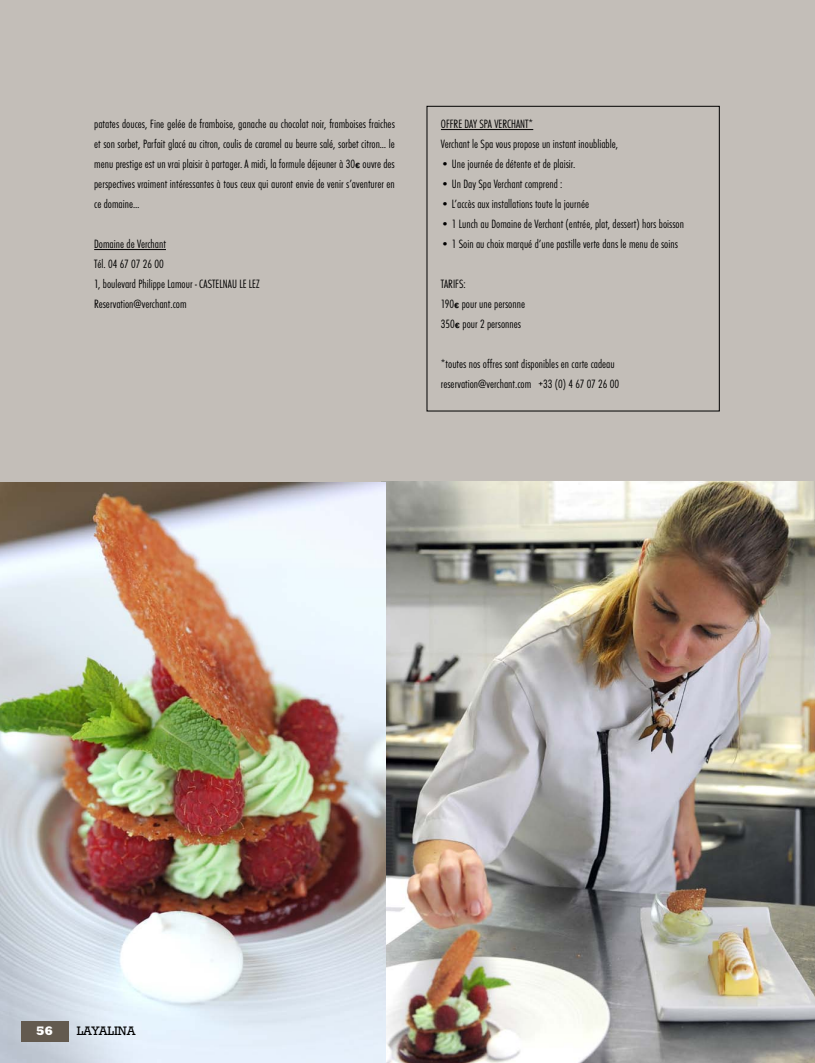
<style>
.page{position:relative;width:815px;height:1063px;background:#c3beb8}
.page>*{position:absolute;margin:0;border:0;box-sizing:border-box;transform-origin:0 0}
.t1{font:300 condensed 12.5px/20px "Futura T";color:#000}
.t2{font:12.5px "Rockwell";color:#000}
.t3{font:800 12.5px "Rockwell";color:#fff}
.s1{font-family:"Win Soft Pro";font-weight:500;font-stretch:normal}
</style>
<div class="page">
<img style="left:386px;top:482px;width:429px;height:581px">
<img style="left:0;top:482px;width:386px;height:581px">
<div style="left:21px;top:1022px;width:48px;height:20px;background:#635a4f"></div>
<hr style="left:94px;top:249px;width:72px;height:1px;background:#000">
<hr style="left:441px;top:129px;width:92px;height:1px;background:#000">
<div style="left:427px;top:106px;width:293px;height:305px;border:1px solid #000"></div>
<p class="t1" style="left:94px;top:114px;width:302px;text-align:justify">patates douces, Fine gelée de framboise, ganache au chocolat noir, framboises fraiches et son sorbet, Parfait glacé au citron, coulis de caramel au beurre salé, sorbet citron… le menu prestige est un vrai plaisir à partager. A midi, la formule déjeuner à 30<span class="s1">€</span> ouvre des perspectives vraiment intéressantes à tous ceux qui auront envie de venir s’aventurer en ce domaine…</p>
<p class="t1" style="left:94px;top:234px;width:167px">Domaine de Verchant<br>Tél. 04 67 07 26 00<br>1, boulevard Philippe Lamour - Castelnau le Lez<br>Reservation@verchant.com</p>
<p class="t1" style="left:441px;top:114px;width:179px">off re day spa verchant*<br>Verchant le Spa vous propose un instant inoubliable,</p>
<p class="t1" style="left:441px;top:154px;width:136px">• Une journée de détente et de plaisir.</p>
<p class="t1" style="left:441px;top:174px;width:123px">• Un Day Spa Verchant comprend :</p>
<p class="t1" style="left:441px;top:194px;width:150px">• L’accès aux installations toute la journée</p>
<p class="t1" style="left:441px;top:214px;width:245px">• 1 Lunch au Domaine de Verchant (entrée, plat, dessert) hors boisson</p>
<p class="t1" style="left:441px;top:234px;width:239px">• 1 Soin au choix marqué d’une pastille verte dans le menu de soins</p>
<p class="t1" style="left:441px;top:274px;width:86px">tarifs:<br>190<span class="s1">€</span> pour une personne<br>350<span class="s1">€</span> pour 2 personnes</p>
<p class="t1" style="left:441px;top:354px;width:180px">*toutes nos offres sont disponibles en carte cadeau reservation@verchant.com +33 (0) 4 67 07 26 00</p>
<p class="t3" style="left:36px;top:1023px;width:19px">56</p>
<p class="t2" style="left:77px;top:1024px;width:60px">LAYALINA</p>
</div>
